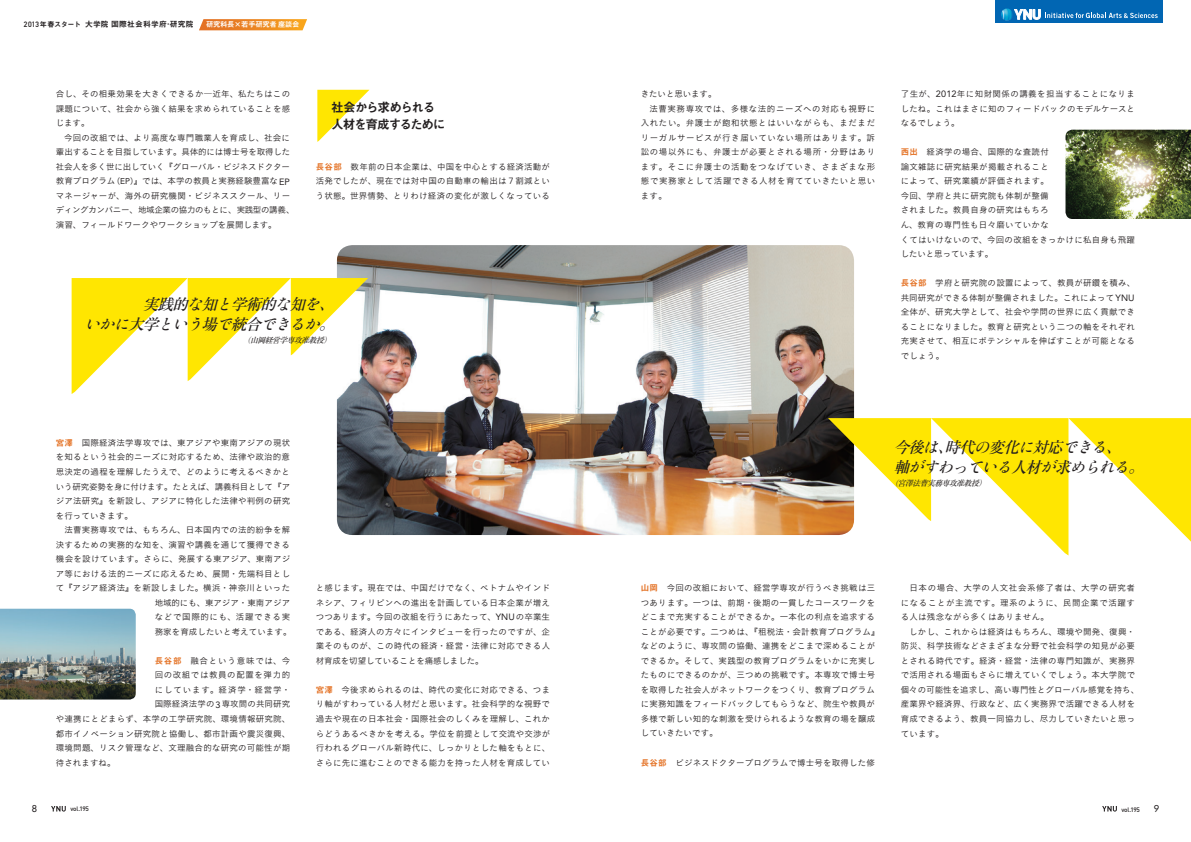
<style>
.page{position:relative;width:1191px;height:842px;background:#fff}
.page>*{position:absolute;margin:0;border:0;box-sizing:border-box;transform-origin:0 0}
.t1{font:italic 15.6px "Ryumin Std Medium KO";color:#231f20}
.t2{font:italic 500 15.6px "Ryumin Pro";color:#231f20}
.t3{font:12.8px/17px "Midashi Go Pro MB31";letter-spacing:-.11em;color:#231f20}
.t4{font:9.2px "Futura";color:#231f20}
.t5{font:8.5px/14.5px "Koburina Go Std W3";letter-spacing:.025em;color:#231f20;text-align:justify}
.t6{font:8.5px/14.5px "Koburina Go Std W3";letter-spacing:.005em;color:#231f20}
.t7{font:8.5px/14.5px "Koburina Go Std W3";letter-spacing:.065em;color:#231f20}
.t8{font:8.5px "Koburina Go Std W3";letter-spacing:-.025em;color:#231f20}
.t9{font:8.5px "Koburina Go Std W3";letter-spacing:-.01em;color:#231f20}
.t10{font:8.5px "Koburina Go Std W3";letter-spacing:.075em;color:#231f20}
.t11{font:8.5px "Koburina Go Std W3";letter-spacing:.09em;color:#231f20}
.t12{font:8.5px "Koburina Go Std W3";letter-spacing:.1em;color:#231f20}
.t13{font:italic 500 7.8px "Ryumin Pro";color:#231f20}
.t14{font:7.8px "Midashi Go Pro MB31";letter-spacing:.03em;color:#231f20}
.t15{font:7.3px "Midashi Go Pro MB31";letter-spacing:-.04em;color:#fff}
.t16{font:500 6.4px "DIN";letter-spacing:-.035em;color:#231f20}
.s1{font-family:"DIN Mittelschrift";font-size:7.7px}
.s2{font-size:7.2px}
.s3{font-family:"Gothic BBB Pro";font-weight:500}
.s4{font-size:7.8px}
.s5{font-family:"Avenir";font-size:8.3px}
.s6{font-family:"Avenir";font-size:9.1px}
.s7{font-family:"Midashi Go Pro MB31";color:#e47225}
.s8{font-family:"Ryumin Std Medium KO";font-weight:400}
.s9{font-weight:400}
.s10{font-family:"Ryumin Pro";font-weight:500}
.s11{font-family:"Ryumin Pro"}
</style>
<div class="page">
<div style="left:994px;top:0;width:168px;height:23px;background:#0166b3"></div>
<svg style="left:1001px;top:9px;width:156px;height:11px"></svg>
<img style="left:337px;top:245px;width:517px;height:290px">
<svg style="left:828px;top:418px;width:363px;height:137px"></svg>
<svg style="left:72px;top:278px;width:296px;height:116px"></svg>
<svg style="left:317px;top:90px;width:52px;height:52px"></svg>
<img style="left:1065px;top:130px;width:126px;height:89px">
<img style="left:0;top:609px;width:136px;height:90px">
<svg style="left:199px;top:19px;width:108px;height:11px"></svg>
<svg style="left:51px;top:806px;width:15px;height:5px"></svg>
<svg style="left:1102px;top:806px;width:14px;height:5px"></svg>
<p class="t14" style="left:24px;top:18px;width:171px"><span class="s1">2013</span><span class="s2">年春スタート</span>大学院国際社会科学府<span class="s3">・</span>研究院</p>
<p class="t15" style="left:206px;top:19px;width:95px">研究科長×若手研究者座談会</p>
<p class="t6" style="left:56px;top:87px;width:240px">合し、その相乗効果を大きくできるか―近年、私たちはこの課題について、社会から強く結果を求められていることを感じます。<br>　今回の改組では、より高度な専門職業人を育成し、社会に輩出することを目指しています。具体的には博士号を取得した社会人を多く世に出していく『グローバル・ビジネスドクター教育プログラム<span class="s4">（</span><span class="s5">EP</span><span class="s4">）</span>』では、本学の教員と実務経験豊富な<span class="s6">EP</span>マネージャーが、海外の研究機関・ビジネススクール、リーディングカンパニー、地域企業の協力のもとに、実践型の講義、演習、フィールドワークやワークショップを展開します。</p>
<h2 class="t3" style="left:331px;top:97px;width:116px">社会から求められる人材を育成するために</h2>
<p class="t5" style="left:316px;top:159px;width:236px"><span class="s7">長谷部</span>　数年前の日本企業は、中国を中心とする経済活動が活発でしたが、現在では対中国の自動車の輸出は７割減という状態。世界情勢、とりわけ経済の変化が激しくなっている</p>
<h1 class="t2" style="left:143px;top:292px;width:199px">実践的<span class="s8">な</span>知<span class="s8">と</span>学術的<span class="s8">な</span>知<span class="s8">を</span><span class="s9">、</span></h1>
<h1 class="t1" style="left:84px;top:313px;width:258px">いかに<span class="s10">大学</span>という<span class="s10">場</span>で<span class="s10">統合</span>できるか<span class="s11">。</span></h1>
<p class="t13" style="left:243px;top:334px;width:93px"><span class="s9">（</span>山岡経営学専攻准教授<span class="s9">）</span></p>
<p class="t5" style="left:56px;top:435px;width:236px"><span class="s7">宮澤</span>　国際経済法学専攻では、東アジアや東南アジアの現状</p>
<p class="t5" style="left:56px;top:450px;width:236px">を知るという社会的ニーズに対応するため、法律や政治的意</p>
<p class="t5" style="left:56px;top:464px;width:236px">思決定の過程を理解したうえで、どのように考えるべきかと</p>
<p class="t8" style="left:56px;top:480px;width:236px">いう研究姿勢を身に付けます。たとえば、講義科目として『ア</p>
<p class="t5" style="left:56px;top:493px;width:236px">ジア法研究』を新設し、アジアに特化した法律や判例の研究</p>
<p class="t6" style="left:56px;top:508px;width:78px">を行っていきます。</p>
<p class="t5" style="left:56px;top:522px;width:236px">　法曹実務専攻では、もちろん、日本国内での法的紛争を解</p>
<p class="t5" style="left:56px;top:537px;width:236px">決するための実務的な知を、演習や講義を通じて獲得できる</p>
<p class="t5" style="left:56px;top:552px;width:236px">機会を設けています。さらに、発展する東アジア、東南アジ</p>
<p class="t5" style="left:56px;top:566px;width:236px">ア等における法的ニーズに応えるため、展開・先端科目とし</p>
<p class="t5" style="left:56px;top:581px;width:236px">て『アジア経済法』を新設しました。横浜・神奈川といった</p>
<p class="t9" style="left:155px;top:596px;width:137px">地域的にも、東アジア・東南アジア</p>
<p class="t10" style="left:155px;top:611px;width:137px">などで国際的にも、活躍できる実</p>
<p class="t6" style="left:155px;top:624px;width:138px">務家を育成したいと考えています。</p>
<p class="t11" style="left:155px;top:654px;width:137px"><span class="s7">長谷部</span>　融合という意味では、今</p>
<p class="t7" style="left:155px;top:668px;width:137px">回の改組では教員の配置を弾力的</p>
<p class="t12" style="left:155px;top:683px;width:137px">にしています。経済学・経営学・</p>
<p class="t6" style="left:155px;top:697px;width:137px">国際経済法学の<span class="s6">3</span>専攻間の共同研究</p>
<p class="t5" style="left:56px;top:711px;width:236px">や連携にとどまらず、本学の工学研究院、環境情報研究院、</p>
<p class="t5" style="left:56px;top:726px;width:236px">都市イノベーション研究院と協働し、都市計画や震災復興、</p>
<p class="t5" style="left:56px;top:740px;width:236px">環境問題、リスク管理など、文理融合的な研究の可能性が期</p>
<p class="t5" style="left:56px;top:755px;width:61px">待されますね。</p>
<p class="t5" style="left:316px;top:581px;width:236px">と感じます。現在では、中国だけでなく、ベトナムやインドネシア、フィリピンへの進出を計画している日本企業が増えつつあります。今回の改組を行うにあたって、<span class="s6">YNU</span>の卒業生である、経済人の方々にインタビューを行ったのですが、企業そのものが、この時代の経済・経営・法律に対応できる人材育成を切望していることを痛感しました。</p>
<p class="t5" style="left:316px;top:682px;width:236px"><span class="s7">宮澤</span>　今後求められるのは、時代の変化に対応できる、つまり軸がすわっている人材だと思います。社会科学的な視野で過去や現在の日本社会・国際社会のしくみを理解し、これからどうあるべきかを考える。学位を前提として交流や交渉が行われるグローバル新時代に、しっかりとした軸をもとに、さらに先に進むことのできる能力を持った人材を育成してい</p>
<p class="t7" style="left:641px;top:87px;width:236px">きたいと思います。<br>　法曹実務専攻では、多様な法的ニーズへの対応も視野に入れたい。弁護士が飽和状態とはいいながらも、まだまだリーガルサービスが行き届いていない場所はあります。訴訟の場以外にも、弁護士が必要とされる場所・分野はあります。そこに弁護士の活動をつなげていき、さまざまな形態で実務家として活躍できる人材を育てていきたいと思います。</p>
<p class="t5" style="left:900px;top:87px;width:236px">了生が、<span class="s6">2012</span>年に知財関係の講義を担当することになりましたね。これはまさに知のフィードバックのモデルケースとなるでしょう。</p>
<p class="t5" style="left:900px;top:145px;width:236px;text-align:left"><span class="s7">西出</span>　経済学の場合、国際的な査読付<br>論文雑誌に研究結果が掲載されること<br>によって、研究業績が評価されます。<br>今回、学府と共に研究院も体制が整備<br>されました。教員自身の研究はもちろ<br>ん、教育の専門性も日々磨いていかな<br>くてはいけないので、今回の改組をきっかけに私自身も飛躍したいと思っています。</p>
<p class="t5" style="left:900px;top:276px;width:236px"><span class="s7">長谷部</span>　学府と研究院の設置によって、教員が研鑽を積み、共同研究ができる体制が整備されました。これによって<span class="s6">YNU</span>全体が、研究大学として、社会や学問の世界に広く貢献できることになりました。教育と研究という二つの軸をそれぞれ充実させて、相互にポテンシャルを伸ばすことが可能となるでしょう。</p>
<h1 class="t2" style="left:893px;top:435px;width:235px">今後<span class="s8">は</span><span class="s9">、</span>時代<span class="s8">の</span>変化<span class="s8">に</span>対応<span class="s8">できる</span><span class="s9">、</span></h1>
<h1 class="t1" style="left:893px;top:456px;width:258px"><span class="s10">軸</span>がすわっている<span class="s10">人材</span>が<span class="s10">求</span>められる<span class="s11">。</span></h1>
<p class="t13" style="left:890px;top:477px;width:100px"><span class="s9">（</span>宮澤法曹実務専攻准教授<span class="s9">）</span></p>
<p class="t5" style="left:641px;top:581px;width:240px;text-align:left"><span class="s7">山岡</span>　今回の改組において、経営学専攻が行うべき挑戦は三つあります。一つは、前期・後期の一貫したコースワークをどこまで充実することができるか。一本化の利点を追求することが必要です。二つめは、『租税法・会計教育プログラム』などのように、専攻間の協働、連携をどこまで深めることができるか。そして、実践型の教育プログラムをいかに充実したものにできるのかが、三つめの挑戦です。本専攻で博士号を取得した社会人がネットワークをつくり、教育プログラムに実務知識をフィードバックしてもらうなど、院生や教員が多様で新しい知的な刺激を受けられるような教育の場を醸成していきたいです。</p>
<p class="t5" style="left:641px;top:755px;width:236px"><span class="s7">長谷部</span>　ビジネスドクタープログラムで博士号を取得した修</p>
<p class="t5" style="left:900px;top:581px;width:240px;text-align:left">　日本の場合、大学の人文社会系修了者は、大学の研究者になることが主流です。理系のように、民間企業で活躍する人は残念ながら多くはありません。<br>　しかし、これからは経済はもちろん、環境や開発、復興・防災、科学技術などさまざまな分野で社会科学の知見が必要とされる時代です。経済・経営・法律の専門知識が、実務界で活用される場面もさらに増えていくでしょう。本大学院で個々の可能性を追求し、高い専門性とグローバル感覚を持ち、産業界や経済界、行政など、広く実務界で活躍できる人材を育成できるよう、教員一同協力し、尽力していきたいと思っています。</p>
<p class="t4" style="left:32px;top:803px;width:7px">8</p>
<p class="t16" style="left:70px;top:805px;width:20px">vol.195</p>
<p class="t16" style="left:1121px;top:805px;width:20px">vol.195</p>
<p class="t4" style="left:1153px;top:803px;width:7px">9</p>
</div>
